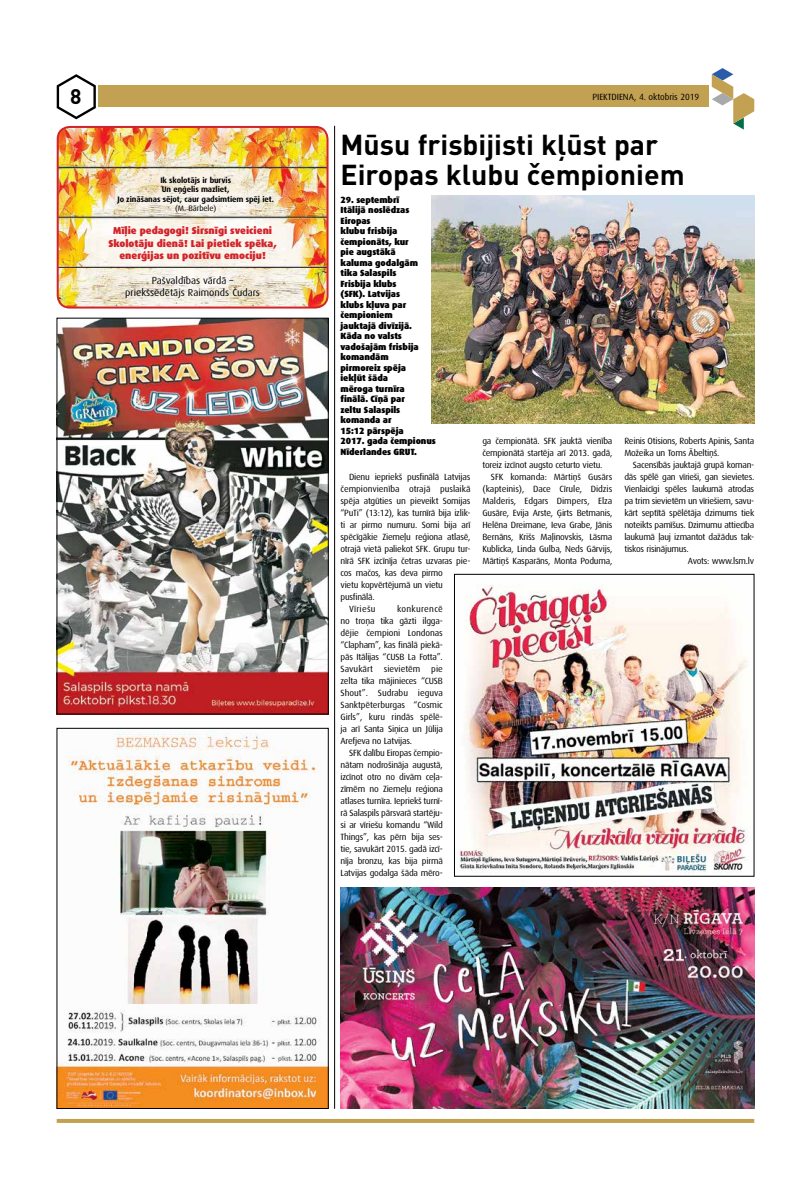
<style>
.page{position:relative;width:794px;height:1191px;background:#fff}
.page>*{position:absolute;margin:0;border:0;box-sizing:border-box;transform-origin:0 0}
.t1{font:700 28.5px/30.4px "DIN Pro";color:#000}
.t2{font:700 20.9px "DIN Pro";color:#000}
.t3{font:900 10.1px/12.3px "Dax Pro";color:#d2232a;text-align:center}
.t4{font:10.1px/11.8px "Dax Pro";color:#000;text-align:center}
.t5{font:9px/12px "Dax Pro";letter-spacing:-.025em;color:#000;text-align:justify}
.t6{font:900 9px/10.5px "Dax Pro";letter-spacing:-.01em;color:#000}
.t7{font:9px "Dax Pro";letter-spacing:-.005em;color:#000}
.t8{font:9px "Dax Pro";letter-spacing:.03em;color:#000}
.t9{font:700 8px/9.3px "Dax Pro";letter-spacing:-.01em;color:#000;text-align:center}
.t10{font:8px "Dax Pro";letter-spacing:-.01em;color:#000}
</style>
<div class="page">
<img style="left:58px;top:127px;width:269px;height:180px">
<div style="left:57px;top:126px;width:271px;height:182px;border:2px solid #d2232a;border-radius:12px"></div>
<hr style="left:57px;top:1119px;width:697px;height:4px;background:#c3a152">
<svg style="left:57px;top:74px;width:39px;height:45px"></svg>
<svg style="left:711px;top:68px;width:43px;height:62px"></svg>
<div style="left:99px;top:86px;width:609px;height:21px;background:#c3a152"></div>
<img style="left:431px;top:196px;width:323px;height:227px">
<img style="left:458px;top:584px;width:290px;height:290px">
<div style="left:454px;top:574px;width:300px;height:302px;border:1px solid #000"></div>
<img style="left:340px;top:887px;width:414px;height:221px">
<img style="left:59px;top:730px;width:267px;height:376px">
<hr style="left:334px;top:126px;width:1px;height:982px;background:#000">
<img style="left:59px;top:320px;width:267px;height:392px">
<div style="left:57px;top:318px;width:271px;height:396px;border:1px solid #000"></div>
<h2 class="t2" style="left:70px;top:82px;width:13px">8</h2>
<p class="t5" style="left:592px;top:90px;width:108px">PIEKTDIENA, 4. oktobris 2019</p>
<p class="t9" style="left:117px;top:175px;width:158px">Ik skolotājs ir burvis<br>Un eņģelis mazliet,<br>Jo zināšanas sējot, caur gadsimtiem spēj iet.</p>
<p class="t10" style="left:175px;top:203px;width:43px">(M. Bārbele)</p>
<p class="t3" style="left:108px;top:224px;width:170px">Mīļie pedagogi! Sirsnīgi sveicieni<br>Skolotāju dienā! Lai pietiek spēka, enerģijas un pozitīvu emociju!</p>
<p class="t4" style="left:125px;top:275px;width:136px">Pašvaldības vārdā – priekšsēdētājs Raimonds Čudars</p>
<h1 class="t1" style="left:340px;top:128px;width:345px">Mūsu frisbijisti kļūst par<br>Eiropas klubu čempioniem</h1>
<p class="t6" style="left:340px;top:194px;width:97px">29. septembrī<br>Itālijā noslēdzas<br>Eiropas<br>klubu frisbija čempionāts, kur<br>pie augstākā<br>kaluma godalgām tika Salaspils<br>Frisbija klubs<br>(SFK). Latvijas<br>klubs kļuva par čempioniem<br>jauktajā divīzijā.<br>Kāda no valsts vadošajām frisbija komandām<br>pirmoreiz spēja<br>iekļūt šāda<br>mēroga turnīra<br>finālā. Cīņā par<br>zeltu Salaspils komanda ar<br>15:12 pārspēja<br>2017. gada čempionus<br>Nīderlandes GRUT.</p>
<p class="t5" style="left:349px;top:471px;width:123px">Dienu iepriekš pusfinālā Latvijas</p>
<p class="t7" style="left:340px;top:483px;width:131px">čempionvienība otrajā puslaikā</p>
<p class="t5" style="left:340px;top:495px;width:131px">spēja atgūties un pieveikt Somijas</p>
<p class="t5" style="left:340px;top:507px;width:131px">“PuTi” (13:12), kas turnīrā bija izlik-</p>
<p class="t5" style="left:340px;top:519px;width:131px">ti ar pirmo numuru. Somi bija arī</p>
<p class="t5" style="left:340px;top:531px;width:131px">spēcīgākie Ziemeļu reģiona atlasē,</p>
<p class="t5" style="left:340px;top:543px;width:131px">otrajā vietā paliekot SFK. Grupu tur-</p>
<p class="t5" style="left:340px;top:555px;width:131px">nīrā SFK izcīnīja četras uzvaras pie-</p>
<p class="t5" style="left:340px;top:567px;width:104px">cos mačos, kas deva pirmo</p>
<p class="t5" style="left:340px;top:579px;width:104px">vietu kopvērtējumā un vietu</p>
<p class="t5" style="left:340px;top:591px;width:36px">pusfinālā.</p>
<p class="t8" style="left:349px;top:603px;width:28px">Vīriešu</p>
<p class="t5" style="left:340px;top:603px;width:104px;text-indent:56px">konkurencē no troņa tika gāzti ilgga&shy;dējie čempioni Londonas “Clapham”, kas finālā piekā&shy;pās Itālijas “CUSB La Fotta”.<br>Savukārt sievietēm pie zelta tika mājinieces “CUSB Shout”. Sudrabu ieguva Sanktpēterburgas “Cosmic Girls”, kuru rindās spēlē&shy;ja arī Santa Siņica un Jūlija Arefjeva no Latvijas.</p>
<p class="t5" style="left:340px;top:747px;width:104px;text-indent:9px">SFK dalību Eiropas čempio&shy;nātam nodrošināja augustā, izcīnot otro no divām ceļa&shy;zīmēm no Ziemeļu reģiona atlases turnīra. Iepriekš turnī&shy;rā Salaspils pārsvarā startēju&shy;si ar vīriešu komandu “Wild Things”, kas pērn bija ses&shy;tie, savukārt 2015. gadā izcī&shy;nīja bronzu, kas bija pirmā Latvijas godalga šāda mēro-</p>
<p class="t5" style="left:482px;top:435px;width:131px">ga čempionātā. SFK jauktā vienība čempionātā startēja arī 2013. gadā, toreiz izcīnot augsto ceturto vietu.</p>
<p class="t5" style="left:482px;top:471px;width:131px;text-indent:9px">SFK komanda: Mārtiņš Gusārs (kapteinis), Dace Cīrule, Didzis Malderis, Edgars Dimpers, Elza Gusāre, Evija Arste, Ģirts Betmanis, Helēna Dreimane, Ieva Grabe, Jānis Bernāns, Krišs Maļinovskis, Lāsma Kublicka, Linda Gulba, Neds Gārvijs, Mārtiņš Kasparāns, Monta Poduma,</p>
<p class="t5" style="left:624px;top:435px;width:131px">Reinis Otisions, Roberts Apinis, Santa<br>Možeika un Toms Ābeltiņš.</p>
<p class="t5" style="left:633px;top:459px;width:123px">Sacensībās jauktajā grupā koman-</p>
<p class="t5" style="left:624px;top:471px;width:131px">dās spēlē gan vīrieši, gan sievietes.</p>
<p class="t5" style="left:624px;top:483px;width:131px">Vienlaicīgi spēles laukumā atrodas</p>
<p class="t5" style="left:624px;top:495px;width:131px">pa trim sievietēm un vīriešiem, savu-</p>
<p class="t5" style="left:624px;top:507px;width:131px">kārt septītā spēlētāja dzimums tiek</p>
<p class="t5" style="left:624px;top:519px;width:131px">noteikts pamīšus. Dzimumu attiecība</p>
<p class="t5" style="left:624px;top:531px;width:131px">laukumā ļauj izmantot dažādus tak-</p>
<p class="t5" style="left:624px;top:543px;width:66px">tiskos risinājumus.</p>
<p class="t5" style="left:688px;top:555px;width:68px">Avots: www.lsm.lv</p>
</div>
